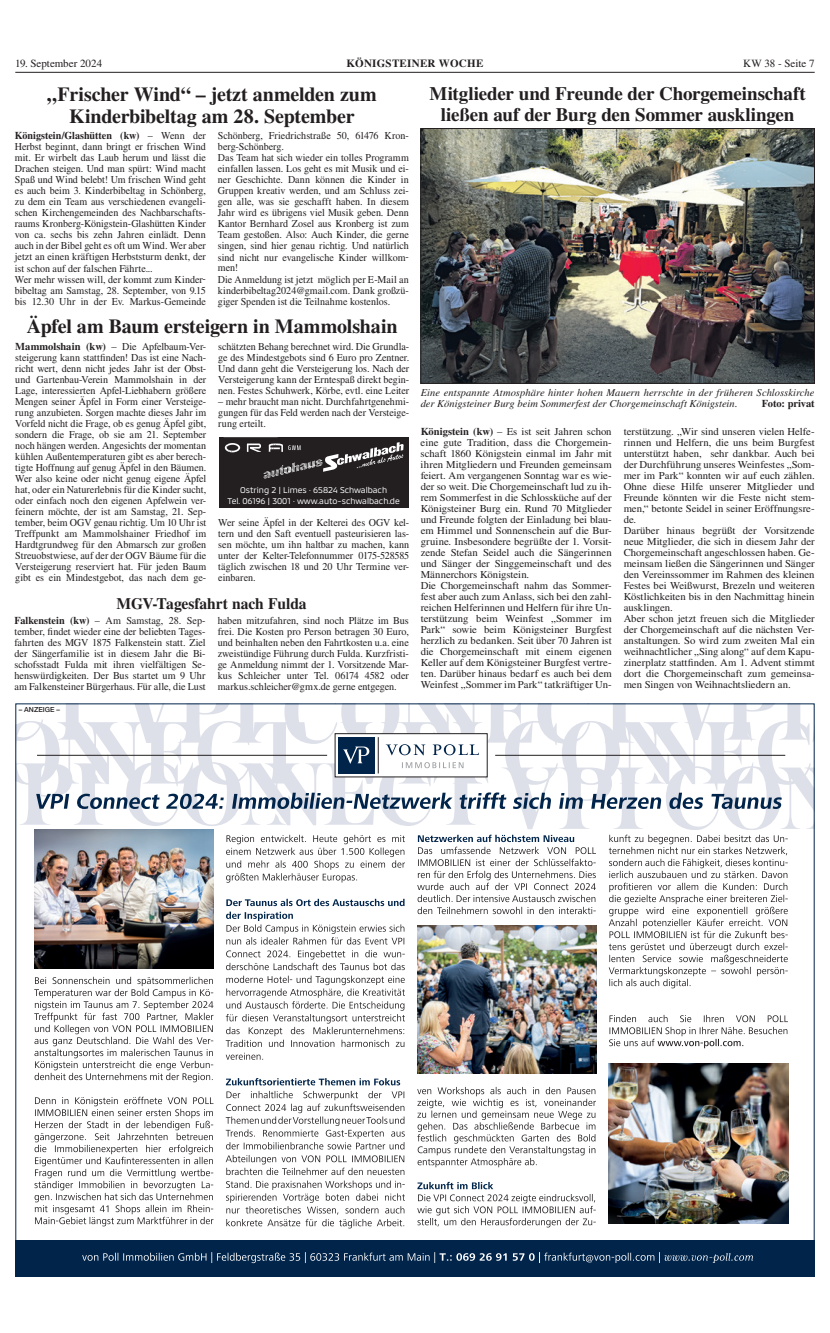
<style>
.page{position:relative;width:830px;height:1333px;background:#fff}
.page>*{position:absolute;margin:0;border:0;box-sizing:border-box;transform-origin:0 0}
.t1{font:700 20px/22px "Times LT";letter-spacing:-.01em;color:#231f20;text-align:center}
.t2{font:700 19px/21px "Times LT";letter-spacing:-.01em;color:#231f20;text-align:center}
.t3{font:700 16px "Times LT";letter-spacing:-.005em;color:#231f20}
.t4{font:11px "Times LT";color:#231f20}
.t5{font:700 11px "Times LT";letter-spacing:.025em;color:#231f20}
.t6{font:10.5px/11px "Times LT";color:#231f20;text-align:justify}
.t7{font:10.5px/11px "Times LT";color:#231f20;text-align:justify;scale:.96 1}
.t8{font:italic 10.5px/11px "Times LT";letter-spacing:.005em;color:#231f20}
.t9{font:700 10.5px "Times LT";letter-spacing:-.015em;color:#231f20}
.t10{font:8.5px/10.2px "MMC";color:#fff;text-align:center}
.t11{font:500 7px "Helvetica Neue LT Std";color:#231f20}
.s1{font-weight:700}
</style>
<div class="page">
<hr style="left:15px;top:72px;width:800px;height:1px;background:#231f20">
<div style="left:15px;top:1239px;width:800px;height:37px;background:#00244a"></div>
<svg style="left:17px;top:705px;width:796px;height:523px"></svg>
<img style="left:34px;top:829px;width:180px;height:139px">
<img style="left:417px;top:925px;width:180px;height:148px">
<img style="left:609px;top:1063px;width:179px;height:160px">
<svg style="left:82px;top:1252px;width:671px;height:10px"></svg>
<hr style="left:37px;top:755px;width:290px;height:1px;background:#231f20">
<hr style="left:495px;top:755px;width:290px;height:1px;background:#231f20">
<div style="left:219px;top:437px;width:190px;height:71px;background:#231f20"></div>
<svg style="left:223px;top:437px;width:181px;height:42px"></svg>
<img style="left:423px;top:130px;width:390px;height:251px">
<div style="left:421px;top:128px;width:394px;height:255px;border:1px solid #231f20"></div>
<p class="t4" style="left:15px;top:57px;width:88px">19. September 2024</p>
<p class="t5" style="left:346px;top:56px;width:139px">KÖNIGSTEINER WOCHE</p>
<p class="t4" style="left:743px;top:57px;width:73px">KW 38 - Seite 7</p>
<h1 class="t1" style="left:47px;top:83px;width:331px">„Frischer Wind“ – jetzt anmelden zum<br>Kinderbibeltag am 28. September</h1>
<p class="t7" style="left:15px;top:130px;width:200px;text-align:left"><span class="s1">Königstein/Glashütten (kw)</span> – Wenn der Herbst beginnt, dann bringt er frischen Wind mit. Er wirbelt das Laub herum und lässt die Drachen steigen. Und man spürt: Wind macht Spaß und Wind belebt! Um frischen Wind geht es auch beim 3. Kinderbibeltag in Schönberg, zu dem ein Team aus verschiedenen evangeli&shy;schen Kirchengemeinden des Nachbarschafts&shy;raums Kronberg-Königstein-Glashütten Kinder von ca. sechs bis zehn Jahren einlädt. Denn auch in der Bibel geht es oft um Wind. Wer aber jetzt an einen kräftigen Herbststurm denkt, der ist schon auf der falschen Fährte...<br>Wer mehr wissen will, der kommt zum Kinder&shy;bibeltag am Samstag, 28. September, von 9.15 bis 12.30 Uhr in der Ev. Markus-Gemeinde</p>
<p class="t7" style="left:218px;top:130px;width:201px;text-align:left">Schönberg, Friedrichstraße 50, 61476 Kron&shy;berg-Schönberg.<br>Das Team hat sich wieder ein tolles Programm einfallen lassen. Los geht es mit Musik und ei&shy;ner Geschichte. Dann können die Kinder in Gruppen kreativ werden, und am Schluss zei&shy;gen alle, was sie geschafft haben. In diesem Jahr wird es übrigens viel Musik geben. Denn Kantor Bernhard Zosel aus Kronberg ist zum Team gestoßen. Also: Auch Kinder, die gerne singen, sind hier genau richtig. Und natürlich sind nicht nur evangelische Kinder willkom&shy;men!<br>Die Anmeldung ist jetzt möglich per E-Mail an kinderbibeltag2024@gmail.com. Dank großzü&shy;giger Spenden ist die Teilnahme kostenlos.</p>
<h1 class="t1" style="left:27px;top:315px;width:372px">Äpfel am Baum ersteigern in Mammolshain</h1>
<p class="t6" style="left:15px;top:341px;width:193px"><span class="s1">Mammolshain (kw)</span> – Die Apfelbaum-Ver&shy;steigerung kann stattfinden! Das ist eine Nach&shy;richt wert, denn nicht jedes Jahr ist der Obst&shy;und Gartenbau-Verein Mammolshain in der Lage, interessierten Apfel-Liebhabern größere Mengen seiner Äpfel in Form einer Versteige&shy;rung anzubieten. Sorgen machte dieses Jahr im Vorfeld nicht die Frage, ob es genug Äpfel gibt, sondern die Frage, ob sie am 21. September noch hängen werden. Angesichts der momentan kühlen Außentemperaturen gibt es aber berech&shy;tigte Hoffnung auf genug Äpfel in den Bäumen.<br>Wer also keine oder nicht genug eigene Äpfel hat, oder ein Naturerlebnis für die Kinder sucht, oder einfach noch den eigenen Apfelwein ver&shy;feinern möchte, der ist am Samstag, 21. Sep&shy;tember, beim OGV genau richtig. Um 10 Uhr ist Treffpunkt am Mammolshainer Friedhof im Hardtgrundweg für den Abmarsch zur großen Streuobstwiese, auf der der OGV Bäume für die Versteigerung reserviert hat. Für jeden Baum gibt es ein Mindestgebot, das nach dem ge-</p>
<p class="t7" style="left:218px;top:341px;width:200px">schätzten Behang berechnet wird. Die Grundla&shy;ge des Mindestgebots sind 6 Euro pro Zentner.<br>Und dann geht die Versteigerung los. Nach der Versteigerung kann der Erntespaß direkt begin&shy;nen. Festes Schuhwerk, Körbe, evtl. eine Leiter</p>
<p class="t7" style="left:218px;top:396px;width:200px">– mehr braucht man nicht. Durchfahrtgenehmi&shy;gungen für das Feld werden nach der Versteige&shy;rung erteilt.</p>
<p class="t10" style="left:227px;top:484px;width:174px">Ostring 2 | Limes · 65824 Schwalbach<br>Tel. 06196 | 3001 · www.auto-schwalbach.de</p>
<p class="t7" style="left:218px;top:517px;width:200px">Wer seine Äpfel in der Kelterei des OGV kel&shy;tern und den Saft eventuell pasteurisieren las&shy;sen möchte, um ihn haltbar zu machen, kann unter der Kelter-Telefonnummer 0175-528585 täglich zwischen 18 und 20 Uhr Termine ver&shy;einbaren.</p>
<h3 class="t3" style="left:117px;top:594px;width:192px">MGV-Tagesfahrt nach Fulda</h3>
<p class="t6" style="left:14px;top:615px;width:193px"><span class="s1">Falkenstein (kw)</span> – Am Samstag, 28. Sep&shy;tember, findet wieder eine der beliebten Tages&shy;fahrten des MGV 1875 Falkenstein statt. Ziel der Sängerfamilie ist in diesem Jahr die Bi&shy;schofsstadt Fulda mit ihren vielfältigen Se&shy;henswürdigkeiten. Der Bus startet um 9 Uhr am Falkensteiner Bürgerhaus. Für alle, die Lust</p>
<p class="t6" style="left:218px;top:615px;width:193px">haben mitzufahren, sind noch Plätze im Bus frei. Die Kosten pro Person betragen 30 Euro, und beinhalten neben den Fahrtkosten u.a. eine zweistündige Führung durch Fulda. Kurzfristi&shy;ge Anmeldung nimmt der 1. Vorsitzende Mar&shy;kus Schleicher unter Tel. 06174 4582 oder markus.schleicher@gmx.de gerne entgegen.</p>
<p class="t11" style="left:19px;top:705px;width:43px">– ANZEIGE –</p>
<h2 class="t2" style="left:430px;top:83px;width:378px">Mitglieder und Freunde der Chorgemeinschaft ließen auf der Burg den Sommer ausklingen</h2>
<p class="t8" style="left:421px;top:387px;width:395px">Eine entspannte Atmosphäre hinter hohen Mauern herrschte in der früheren Schlosskirche der Königsteiner Burg beim Sommerfest der Chorgemeinschaft Königstein.</p>
<p class="t9" style="left:762px;top:397px;width:54px">Foto: privat</p>
<p class="t6" style="left:421px;top:425px;width:193px;text-align:left"><span class="s1">Königstein (kw)</span> – Es ist seit Jahren schon eine gute Tradition, dass die Chorgemein&shy;schaft 1860 Königstein einmal im Jahr mit ihren Mitgliedern und Freunden gemeinsam feiert. Am vergangenen Sonntag war es wie&shy;der so weit. Die Chorgemeinschaft lud zu ih&shy;rem Sommerfest in die Schlossküche auf der Königsteiner Burg ein. Rund 70 Mitglieder und Freunde folgten der Einladung bei blau&shy;em Himmel und Sonnenschein auf die Bur&shy;gruine. Insbesondere begrüßte der 1. Vorsit&shy;zende Stefan Seidel auch die Sängerinnen und Sänger der Singgemeinschaft und des Männerchors Königstein.<br>Die Chorgemeinschaft nahm das Sommer&shy;fest aber auch zum Anlass, sich bei den zahl&shy;reichen Helferinnen und Helfern für ihre Un&shy;terstützung beim Weinfest „Sommer im Park“ sowie beim Königsteiner Burgfest herzlich zu bedanken. Seit über 70 Jahren ist die Chorgemeinschaft mit einem eigenen Keller auf dem Königsteiner Burgfest vertre&shy;ten. Darüber hinaus bedarf es auch bei dem Weinfest „Sommer im Park“ tatkräftiger Un-</p>
<p class="t6" style="left:624px;top:425px;width:193px;text-align:left">terstützung. „Wir sind unseren vielen Helfe&shy;rinnen und Helfern, die uns beim Burgfest unterstützt haben, sehr dankbar. Auch bei der Durchführung unseres Weinfestes „Som&shy;mer im Park“ konnten wir auf euch zählen.<br>Ohne diese Hilfe unserer Mitglieder und Freunde könnten wir die Feste nicht stem&shy;men,“ betonte Seidel in seiner Eröffnungsre&shy;de.<br>Darüber hinaus begrüßt der Vorsitzende neue Mitglieder, die sich in diesem Jahr der Chorgemeinschaft angeschlossen haben. Ge&shy;meinsam ließen die Sängerinnen und Sänger den Vereinssommer im Rahmen des kleinen Festes bei Weißwurst, Brezeln und weiteren Köstlichkeiten bis in den Nachmittag hinein ausklingen.<br>Aber schon jetzt freuen sich die Mitglieder der Chorgemeinschaft auf die nächsten Ver&shy;anstaltungen. So wird zum zweiten Mal ein weihnachtlicher „Sing along“ auf dem Kapu&shy;zinerplatz stattfinden. Am 1. Advent stimmt dort die Chorgemeinschaft zum gemeinsa&shy;men Singen von Weihnachtsliedern an.</p>
</div>
